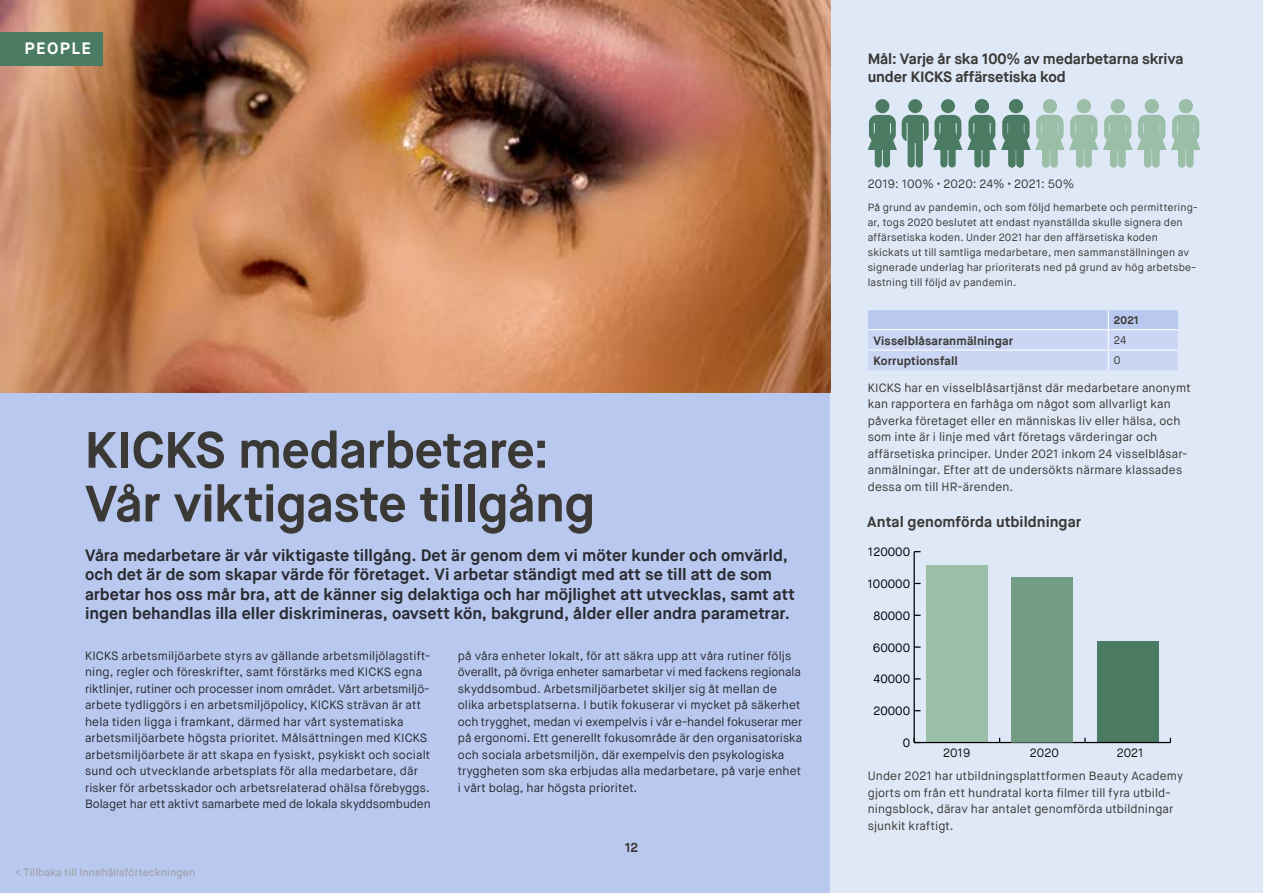
<style>
.page{position:relative;width:1263px;height:893px;background:#b9c8ef}
.page>*{position:absolute;margin:0;border:0;box-sizing:border-box;transform-origin:0 0}
.t1{font:700 51px/53.7px "Maison Neue";letter-spacing:-.01em;color:#3b3936}
.t2{font:700 16.5px/19.5px "Maison Neue";color:#3b3936}
.t3{font:700 16.5px "Maison Neue";letter-spacing:.09em;color:#fff}
.t4{font:700 15px/18px "Maison Neue";letter-spacing:-.01em;color:#3b3936}
.t5{font:700 13.05px "Maison Neue";color:#3b3936}
.t6{font:12px/16.5px "Maison Neue";letter-spacing:.01em;color:#3b3936}
.t7{font:700 12px "Maison Neue";letter-spacing:.01em;color:#3b3936}
.t8{font:12px "Maison Neue";color:#000}
.t9{font:12px "Maison Neue";color:#12120d}
.t10{font:700 10.95px "Maison Neue";color:#3b3936}
.t11{font:10.95px "Maison Neue";color:#3b3936}
.t12{font:10.5px/15px "Maison Neue";letter-spacing:.015em;color:#3b3936}
.t13{font:10.5px "Maison Neue";letter-spacing:.015em;color:#9a9b9b}
</style>
<div class="page">
<div style="left:831px;top:0;width:432px;height:893px;background:#dfe8f7"></div>
<img style="left:0;top:0;width:831px;height:393px">
<div style="left:0;top:32px;width:102px;height:33px;background:#4b7c63"></div>
<svg style="left:868px;top:310px;width:310px;height:60px;background:#c6d3f2"></svg>
<div style="left:908px;top:99px;width:14px;height:14px;background:#4b7c63;border-radius:50%"></div>
<div style="left:941px;top:99px;width:14px;height:14px;background:#4b7c63;border-radius:50%"></div>
<div style="left:875px;top:99px;width:14px;height:14px;background:#4b7c63;border-radius:50%"></div>
<div style="left:975px;top:99px;width:14px;height:14px;background:#4b7c63;border-radius:50%"></div>
<div style="left:1009px;top:99px;width:14px;height:14px;background:#4b7c63;border-radius:50%"></div>
<div style="left:1111px;top:99px;width:14px;height:14px;background:#9abea7;border-radius:50%"></div>
<div style="left:1077px;top:99px;width:14px;height:14px;background:#9abea7;border-radius:50%"></div>
<div style="left:1043px;top:99px;width:14px;height:14px;background:#9abea7;border-radius:50%"></div>
<div style="left:1145px;top:99px;width:14px;height:14px;background:#9abea7;border-radius:50%"></div>
<div style="left:1179px;top:99px;width:14px;height:14px;background:#9abea7;border-radius:50%"></div>
<svg style="left:868px;top:115px;width:332px;height:53px"></svg>
<div style="left:926px;top:565px;width:62px;height:177px;background:#9abea7"></div>
<div style="left:1097px;top:641px;width:61px;height:101px;background:#4b7c63"></div>
<hr style="left:914px;top:742px;width:256px;height:1px;background:#000">
<hr style="left:913px;top:552px;width:2px;height:190px;background:#000">
<svg style="left:914px;top:646px;width:6px;height:2px"></svg>
<div style="left:1011px;top:577px;width:62px;height:165px;background:#729c84"></div>
<h2 class="t3" style="left:25px;top:38px;width:68px">PEOPLE</h2>
<h1 class="t1" style="left:85px;top:423px;width:512px">KICKS medarbetare:<br>Vår viktigaste tillgång</h1>
<p class="t2" style="left:85px;top:545px;width:711px">Våra medarbetare är vår viktigaste tillgång. Det är genom dem vi möter kunder och omvärld, och det är de som skapar värde för företaget. Vi arbetar ständigt med att se till att de som arbetar hos oss mår bra, att de känner sig delaktiga och har möjlighet att utvecklas, samt att ingen behandlas illa eller diskrimineras, oavsett kön, bakgrund, ålder eller andra parametrar.</p>
<p class="t6" style="left:85px;top:648px;width:347px">KICKS arbetsmiljöarbete styrs av gällande arbetsmiljölagstift&shy;ning, regler och föreskrifter, samt förstärks med KICKS egna riktlinjer, rutiner och processer inom området. Vårt arbetsmiljö&shy;arbete tydliggörs i en arbetsmiljöpolicy, KICKS strävan är att hela tiden ligga i framkant, därmed har vårt systematiska arbetsmiljöarbete högsta prioritet. Målsättningen med KICKS arbetsmiljöarbete är att skapa en fysiskt, psykiskt och socialt sund och utvecklande arbetsplats för alla medarbetare, där risker för arbetsskador och arbetsrelaterad ohälsa förebyggs.<br>Bolaget har ett aktivt samarbete med de lokala skyddsombuden</p>
<p class="t6" style="left:458px;top:648px;width:346px">på våra enheter lokalt, för att säkra upp att våra rutiner följs överallt, på övriga enheter samarbetar vi med fackens regionala skyddsombud. Arbetsmiljöarbetet skiljer sig åt mellan de olika arbetsplatserna. I butik fokuserar vi mycket på säkerhet och trygghet, medan vi exempelvis i vår e-handel fokuserar mer på ergonomi. Ett generellt fokusområde är den organisatoriska och sociala arbetsmiljön, där exempelvis den psykologiska tryggheten som ska erbjudas alla medarbetare, på varje enhet i vårt bolag, har högsta prioritet.</p>
<p class="t5" style="left:625px;top:839px;width:15px">12</p>
<p class="t13" style="left:15px;top:865px;width:181px">&lt; Tillbaka till Innehållsförteckningen</p>
<p class="t4" style="left:868px;top:49px;width:317px">Mål: Varje år ska 100% av medarbetarna skriva under KICKS affärsetiska kod</p>
<p class="t6" style="left:868px;top:176px;width:208px">2019: 100% • 2020: 24% • 2021: 50%</p>
<p class="t12" style="left:868px;top:199px;width:332px">På grund av pandemin, och som följd hemarbete och permittering&shy;ar, togs 2020 beslutet att endast nyanställda skulle signera den affärsetiska koden. Under 2021 har den affärsetiska koden skickats ut till samtliga medarbetare, men sammanställningen av signerade underlag har prioriterats ned på grund av hög arbetsbe&shy;lastning till följd av pandemin.</p>
<p class="t10" style="left:1114px;top:313px;width:27px">2021</p>
<p class="t7" style="left:873px;top:333px;width:141px">Visselblåsaranmälningar</p>
<p class="t11" style="left:1114px;top:333px;width:14px">24</p>
<p class="t7" style="left:873px;top:353px;width:86px">Korruptionsfall</p>
<p class="t11" style="left:1114px;top:353px;width:8px">0</p>
<p class="t6" style="left:868px;top:379px;width:324px">KICKS har en visselblåsartjänst där medarbetare anonymt kan rapportera en farhåga om något som allvarligt kan påverka företaget eller en människas liv eller hälsa, och som inte är i linje med vårt företags värderingar och affärsetiska principer. Under 2021 inkom 24 visselblåsar&shy;anmälningar. Efter att de undersökts närmare klassades dessa om till HR-ärenden.</p>
<p class="t4" style="left:867px;top:513px;width:216px">Antal genomförda utbildningar</p>
<p class="t8" style="left:868px;top:544px;width:44px">120000</p>
<p class="t8" style="left:867px;top:576px;width:44px">100000</p>
<p class="t8" style="left:873px;top:608px;width:38px">80000</p>
<p class="t8" style="left:873px;top:640px;width:39px">60000</p>
<p class="t8" style="left:873px;top:672px;width:38px">40000</p>
<p class="t8" style="left:873px;top:703px;width:38px">20000</p>
<p class="t8" style="left:903px;top:735px;width:9px">0</p>
<p class="t9" style="left:943px;top:745px;width:29px">2019</p>
<p class="t9" style="left:1030px;top:745px;width:30px">2020</p>
<p class="t9" style="left:1117px;top:745px;width:28px">2021</p>
<p class="t6" style="left:868px;top:768px;width:317px">Under 2021 har utbildningsplattformen Beauty Academy gjorts om från ett hundratal korta filmer till fyra utbild&shy;ningsblock, därav har antalet genomförda utbildningar sjunkit kraftigt.</p>
</div>
